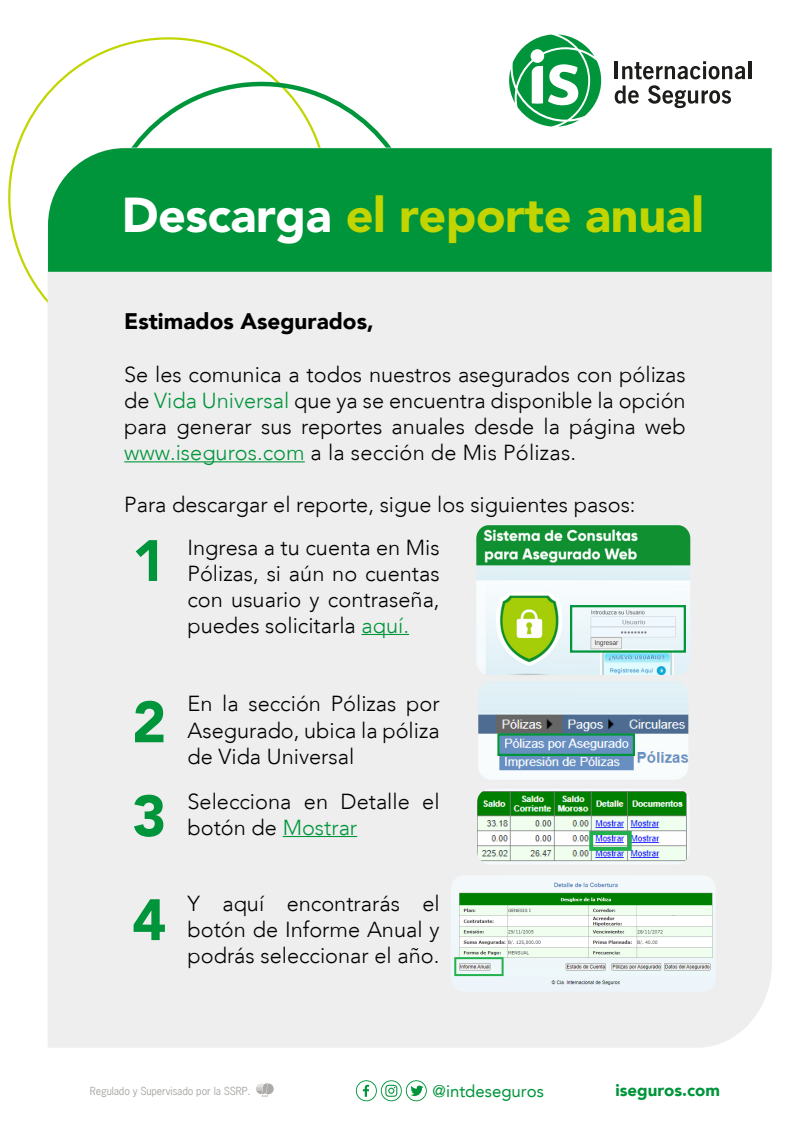
<style>
.page{position:relative;width:810px;height:1141px;background:#fff}
.page>*{position:absolute;margin:0;border:0;box-sizing:border-box;transform-origin:0 0}
.t1{font:900 57.68px/93.9px "Avenir";color:#00953b}
.t2{font:900 48.53px "Avenir LT Std";letter-spacing:-.01em;color:#c2d500}
.t3{font:900 22.5px "Avenir";color:#000}
.t4{font:300 21.75px/26.1px "Avenir";color:#000;text-align:justify}
.t5{font:16.8px "Avenir";color:#00953b}
.t6{font:900 16.8px "Avenir";color:#00953b}
.t7{font:italic 10.5px "News Gothic";letter-spacing:-.01em;color:#abaaa8}
.s1{color:#fff}
.s2{color:#00953b}
</style>
<div class="page">
<svg style="left:8px;top:37px;width:256px;height:266px"></svg>
<svg style="left:87px;top:69px;width:305px;height:79px"></svg>
<div style="left:48px;top:272px;width:724px;height:775px;background:#eee"></div>
<div style="left:48px;top:148px;width:724px;height:124px;background:#00953b"></div>
<svg style="left:509px;top:34px;width:92px;height:93px"></svg>
<hr style="left:615px;top:61px;width:3px;height:18px;background:#1d1d1b">
<svg style="left:622px;top:61px;width:123px;height:18px"></svg>
<hr style="left:748px;top:61px;width:3px;height:18px;background:#1d1d1b">
<svg style="left:615px;top:85px;width:24px;height:19px"></svg>
<svg style="left:648px;top:85px;width:83px;height:23px"></svg>
<svg style="left:356px;top:1080px;width:71px;height:21px"></svg>
<svg style="left:256px;top:1083px;width:18px;height:13px"></svg>
<hr style="left:124px;top:461px;width:181px;height:1px;background:#00953b">
<hr style="left:362px;top:634px;width:47px;height:1px;background:#00953b">
<hr style="left:283px;top:835px;width:74px;height:1px;background:#00953b">
<img style="left:478px;top:681px;width:210px;height:98px">
<div style="left:497px;top:733px;width:138px;height:22px;border:2px solid #00953b"></div>
<img style="left:476px;top:524px;width:214px;height:151px">
<div style="left:570px;top:605px;width:116px;height:47px;border:2px solid #00953b"></div>
<img style="left:477px;top:788px;width:213px;height:76px">
<img style="left:451px;top:875px;width:265px;height:116px">
<div style="left:637px;top:906px;width:69px;height:8px;background:#f0fff0"></div>
<div style="left:637px;top:916px;width:69px;height:9px;background:#fff"></div>
<h2 class="t2" style="left:122px;top:186px;width:584px"><span class="s1">Descarga</span> el reporte anual</h2>
<p class="t3" style="left:124px;top:307px;width:251px">Estimados Asegurados,</p>
<p class="t4" style="left:124px;top:361px;width:563px">Se les comunica a todos nuestros asegurados con pólizas de <span class="s2">Vida Universal</span> que ya se encuentra disponible la opción para generar sus reportes anuales desde la página web <span class="s2">www.iseguros.com</span> a la sección de Mis Pólizas.</p>
<p class="t4" style="left:124px;top:492px;width:513px">Para descargar el reporte, sigue los siguientes pasos:</p>
<h1 class="t1" style="left:132px;top:513px;width:36px">1</h1>
<p class="t4" style="left:188px;top:534px;width:254px">Ingresa a tu cuenta en Mis Pólizas, si aún no cuentas con usuario y contraseña, puedes solicitarla <span class="s2">aquí.</span></p>
<h1 class="t1" style="left:132px;top:675px;width:36px">2<br>3</h1>
<p class="t4" style="left:188px;top:690px;width:254px">En la sección Pólizas por Asegurado, ubica la póliza de Vida Universal</p>
<p class="t4" style="left:188px;top:788px;width:254px">Selecciona en Detalle el botón de <span class="s2">Mostrar</span></p>
<h1 class="t1" style="left:132px;top:872px;width:36px">4</h1>
<p class="t4" style="left:188px;top:890px;width:254px">Y aquí encontrarás el botón de Informe Anual y podrás seleccionar el año.</p>
<p class="t7" style="left:90px;top:1084px;width:162px">Regulado y Supervisado por la SSRP.</p>
<p class="t5" style="left:433px;top:1081px;width:113px">@intdeseguros</p>
<p class="t6" style="left:615px;top:1079px;width:106px">iseguros.com</p>
</div>
